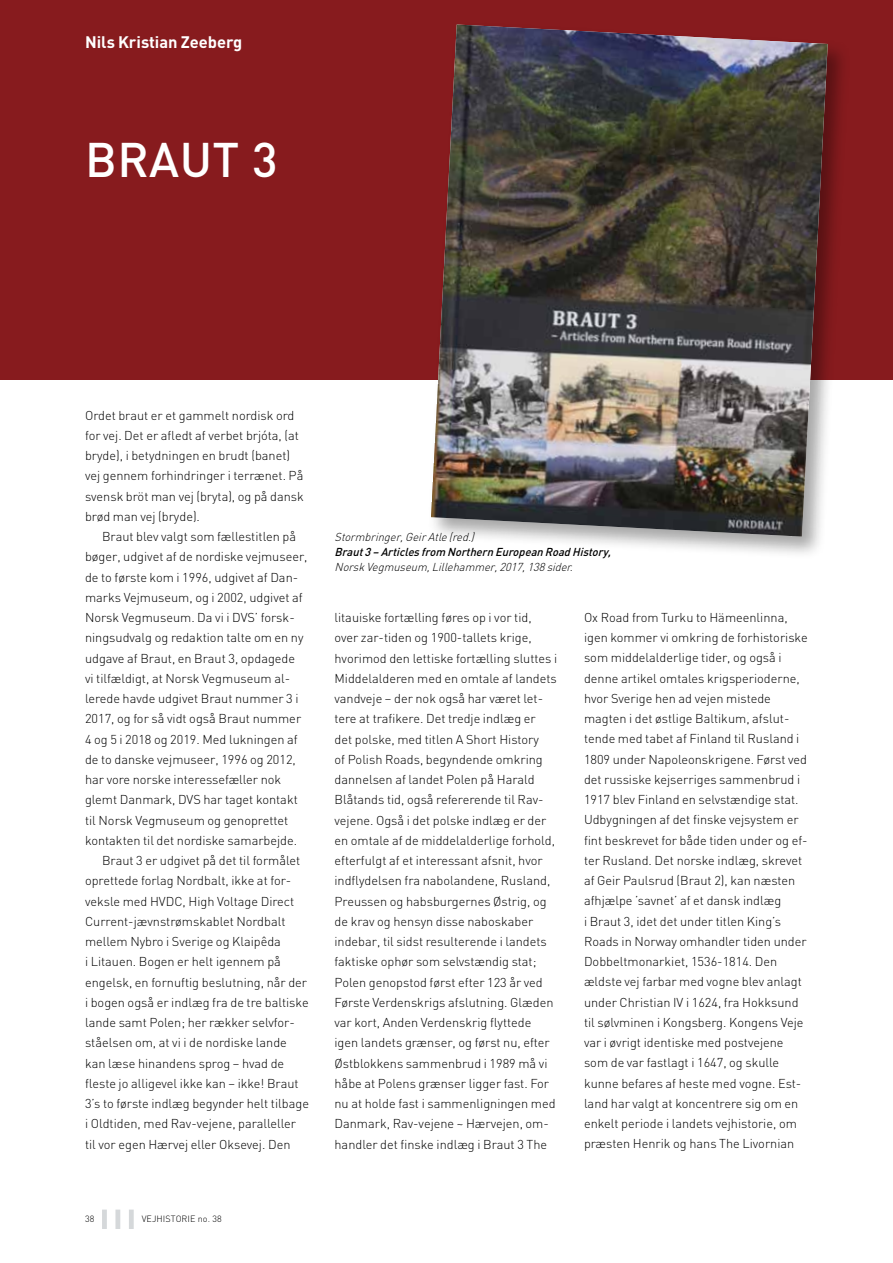
<style>
.page{position:relative;width:893px;height:1263px;background:#fff}
.page>*{position:absolute;margin:0;border:0;box-sizing:border-box;transform-origin:0 0}
.t1{font:500 48px "DIN";letter-spacing:.01em;color:#fff}
.t2{font:700 16.5px "DIN";color:#fff}
.t3{font:300 12.75px/20.2px "DIN";color:#000}
.t4{font:italic 300 11.4px "DIN";color:#000}
.t5{font:italic 500 11.4px "DIN";color:#000}
.t6{font:300 9px "DIN";letter-spacing:.01em;color:#000}
</style>
<div class="page">
<div style="left:0;top:0;width:893px;height:379px;background:#871b1e"></div>
<div style="left:427px;top:21px;width:424px;height:539px;background:#000;opacity:.35"></div>
<img style="left:431px;top:25px;width:397px;height:512px">
<div style="left:102px;top:1209px;width:5px;height:20px;background:#d5d8da"></div>
<div style="left:129px;top:1209px;width:5px;height:20px;background:#d5d8da"></div>
<div style="left:115px;top:1209px;width:5px;height:20px;background:#d5d8da"></div>
<p class="t2" style="left:85px;top:31px;width:159px">Nils Kristian Zeeberg</p>
<h1 class="t1" style="left:85px;top:129px;width:194px">BRAUT 3</h1>
<p class="t3" style="left:85px;top:405px;width:220px">Ordet braut er et gammelt nordisk ord for vej. Det er afledt af verbet brjóta, (at bryde), i betydningen en brudt (banet) vej gennem forhindringer i terrænet. På svensk bröt man vej (bryta), og på dansk brød man vej (bryde).</p>
<p class="t3" style="left:102px;top:526px;width:195px">Braut blev valgt som fællestitlen på</p>
<p class="t3" style="left:85px;top:546px;width:224px">bøger, udgivet af de nordiske vejmuseer,</p>
<p class="t3" style="left:85px;top:567px;width:215px">de to første kom i 1996, udgivet af Dan-</p>
<p class="t3" style="left:85px;top:587px;width:219px">marks Vejmuseum, og i 2002, udgivet af</p>
<p class="t3" style="left:85px;top:607px;width:211px">Norsk Vegmuseum. Da vi i DVS’ forsk-</p>
<p class="t3" style="left:85px;top:627px;width:220px">ningsudvalg og redaktion talte om en ny</p>
<p class="t3" style="left:85px;top:648px;width:212px">udgave af Braut, en Braut 3, opdagede</p>
<p class="t3" style="left:85px;top:668px;width:207px">vi tilfældigt, at Norsk Vegmuseum al-</p>
<p class="t3" style="left:85px;top:688px;width:215px">lerede havde udgivet Braut nummer 3 i</p>
<p class="t3" style="left:85px;top:708px;width:218px">2017, og for så vidt også Braut nummer</p>
<p class="t3" style="left:85px;top:729px;width:214px">4 og 5 i 2018 og 2019. Med lukningen af</p>
<p class="t3" style="left:85px;top:749px;width:212px">de to danske vejmuseer, 1996 og 2012,</p>
<p class="t3" style="left:85px;top:769px;width:198px">har vore norske interessefæller nok</p>
<p class="t3" style="left:85px;top:789px;width:214px">glemt Danmark, DVS har taget kontakt</p>
<p class="t3" style="left:85px;top:810px;width:205px">til Norsk Vegmuseum og genoprettet</p>
<p class="t3" style="left:85px;top:830px;width:214px">kontakten til det nordiske samarbejde.</p>
<p class="t3" style="left:102px;top:850px;width:200px">Braut 3 er udgivet på det til formålet</p>
<p class="t3" style="left:85px;top:870px;width:208px">oprettede forlag Nordbalt, ikke at for-</p>
<p class="t3" style="left:85px;top:891px;width:211px">veksle med HVDC, High Voltage Direct</p>
<p class="t3" style="left:85px;top:911px;width:202px">Current-jævnstrømskablet Nordbalt</p>
<p class="t3" style="left:85px;top:931px;width:197px">mellem Nybro i Sverige og Klaipêda</p>
<p class="t3" style="left:85px;top:951px;width:197px">i Litauen. Bogen er helt igennem på</p>
<p class="t3" style="left:85px;top:972px;width:224px">engelsk, en fornuftig beslutning, når der</p>
<p class="t3" style="left:85px;top:992px;width:225px">i bogen også er indlæg fra de tre baltiske</p>
<p class="t3" style="left:85px;top:1012px;width:211px">lande samt Polen; her rækker selvfor-</p>
<p class="t3" style="left:85px;top:1032px;width:203px">ståelsen om, at vi i de nordiske lande</p>
<p class="t3" style="left:85px;top:1053px;width:201px">kan læse hinandens sprog – hvad de</p>
<p class="t3" style="left:85px;top:1073px;width:215px">fleste jo alligevel ikke kan – ikke! Braut</p>
<p class="t3" style="left:85px;top:1093px;width:225px">3’s to første indlæg begynder helt tilbage</p>
<p class="t3" style="left:85px;top:1113px;width:213px">i Oldtiden, med Rav-vejene, paralleller</p>
<p class="t3" style="left:85px;top:1134px;width:207px">til vor egen Hærvej eller Oksevej. Den</p>
<p class="t6" style="left:85px;top:1213px;width:11px">38</p>
<p class="t6" style="left:142px;top:1213px;width:81px">VEJHISTORIE no. 38</p>
<p class="t4" style="left:334px;top:530px;width:144px">Stormbringer,GeirAtle(red.)</p>
<p class="t5" style="left:334px;top:545px;width:281px">Braut3–Articlesfrom NorthernEuropeanRoadHistory,</p>
<p class="t4" style="left:334px;top:560px;width:243px">NorskVegmuseum,Lillehammer,2017,138sider.</p>
<p class="t3" style="left:334px;top:607px;width:224px">litauiske fortælling føres op i vor tid, over zar-tiden og 1900-tallets krige, hvorimod den lettiske fortælling sluttes i Middelalderen med en omtale af landets vandveje – der nok også har været let&shy;tere at trafikere. Det tredje indlæg er<br>det polske, med titlen A Short History<br>of Polish Roads, begyndende omkring dannelsen af landet Polen på Harald Blåtands tid, også refererende til Rav&shy;vejene. Også i det polske indlæg er der en omtale af de middelalderlige forhold, efterfulgt af et interessant afsnit, hvor indflydelsen fra nabolandene, Rusland, Preussen og habsburgernes Østrig, og de krav og hensyn disse naboskaber indebar, til sidst resulterende i landets faktiske ophør som selvstændig stat; Polen genopstod først efter 123 år ved Første Verdenskrigs afslutning. Glæden var kort, Anden Verdenskrig flyttede igen landets grænser, og først nu, efter Østblokkens sammenbrud i 1989 må vi håbe at Polens grænser ligger fast. For nu at holde fast i sammenligningen med Danmark, Rav-vejene ~ Hærvejen, om&shy;handler det finske indlæg i Braut 3 The</p>
<p class="t3" style="left:584px;top:607px;width:225px">Ox Road from Turku to Hämeenlinna, igen kommer vi omkring de forhistoriske som middelalderlige tider, og også i denne artikel omtales krigsperioderne, hvor Sverige hen ad vejen mistede magten i det østlige Baltikum, afslut&shy;tende med tabet af Finland til Rusland i 1809 under Napoleonskrigene. Først ved det russiske kejserriges sammenbrud i 1917 blev Finland en selvstændige stat.<br>Udbygningen af det finske vejsystem er fint beskrevet for både tiden under og ef&shy;ter Rusland. Det norske indlæg, skrevet af Geir Paulsrud (Braut 2), kan næsten afhjælpe ’savnet’ af et dansk indlæg<br>i Braut 3, idet det under titlen King’s Roads in Norway omhandler tiden under Dobbeltmonarkiet, 1536-1814. Den ældste vej farbar med vogne blev anlagt under Christian IV i 1624, fra Hokksund til sølvminen i Kongsberg. Kongens Veje var i øvrigt identiske med postvejene som de var fastlagt i 1647, og skulle kunne befares af heste med vogne. Est&shy;land har valgt at koncentrere sig om en enkelt periode i landets vejhistorie, om præsten Henrik og hans The Livornian</p>
</div>
